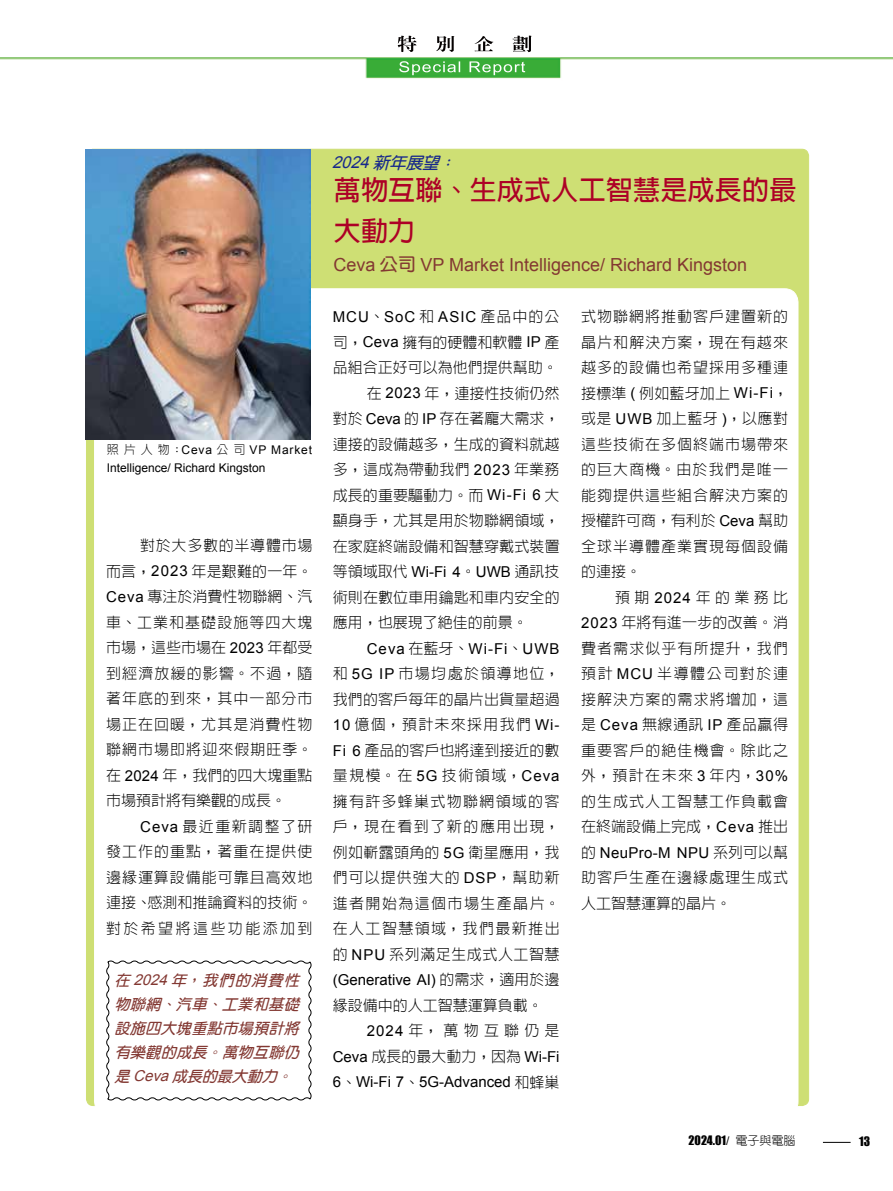
<style>
.page{position:relative;width:893px;height:1191px;background:#fff}
.page>*{position:absolute;margin:0;border:0;box-sizing:border-box;transform-origin:0 0}
.t1{font:700 27px/40.5px "Lin Gothic";letter-spacing:.01em;color:#ad0026}
.t2{font:18px "Arial";color:#833832}
.t3{font:italic 700 16.5px "Yen Round";color:#17288b}
.t4{font:300 15px/25.5px "Lin Gothic";letter-spacing:.02em;color:#000;text-align:justify}
.t5{font:300 15px "Lin Gothic";color:#000}
.t6{font:italic 700 15px/24px "Yen Round";color:#833832;text-align:justify}
.t7{font:15px "Arial";color:#000}
.t8{font:300 15px/25.5px "Lin Gothic";letter-spacing:.065em;color:#000}
.t9{font:15px "Arial";letter-spacing:.07em;color:#000}
.t10{font:15px "Arial";letter-spacing:.065em;color:#000}
.t11{font:15px "Arial";letter-spacing:.025em;color:#000}
.t12{font:12px/18px "Arial";color:#000}
.t13{font:12px "Impact";color:#000}
.s1{font-family:"Lin Gothic";font-weight:300}
.s2{font-family:"Arial";font-weight:400}
.s3{font-family:"Yen Round";font-weight:700}
.s4{font-family:"Arial"}
.s5{font-family:"New Gothic";font-weight:300}
</style>
<div class="page">
<img style="left:19px;top:35px;width:874px;height:44px">
<img style="left:399px;top:61px;width:126px;height:14px">
<img style="left:398px;top:36px;width:134px;height:16px">
<svg style="left:823px;top:1142px;width:28px;height:1px"></svg>
<div style="left:86px;top:149px;width:723px;height:956px;background:#cedf74;border-radius:7px"></div>
<div style="left:95px;top:289px;width:703px;height:825px;background:#fff;border-radius:14px"></div>
<img style="left:85px;top:150px;width:225px;height:289px">
<svg style="left:106px;top:960px;width:206px;height:141px"></svg>
<p class="t12" style="left:107px;top:441px;width:207px"><span class="s1">照片人物 :</span>Ceva <span class="s1">公司</span> VP Market<br>Intelligence/ Richard Kingston</p>
<p class="t4" style="left:106px;top:533px;width:208px;text-indent:34px">對於大多數的半導體市場而言，<span class="s2">2023</span> 年是艱難的一年。<span class="s2">Ceva</span> 專注於消費性物聯網、汽車、工業和基礎設施等四大塊市場，這些市場在 <span class="s2">2023</span> 年都受到經濟放緩的影響。不過，隨著年底的到來，其中一部分市場正在回暖，尤其是消費性物聯網市場即將迎來假期旺季。在 <span class="s2">2024</span> 年，我們的四大塊重點市場預計將有樂觀的成長。</p>
<p class="t4" style="left:106px;top:813px;width:208px;text-indent:34px"><span class="s2">Ceva</span> 最近重新調整了研發工作的重點，著重在提供使邊緣運算設備能可靠且高效地連接、感測和推論資料的技術。對於希望將這些功能添加到</p>
<p class="t6" style="left:114px;top:968px;width:190px">在 <span class="s2">2024</span>年，我們的消費性物聯網、汽車、工業和基礎設施四大塊重點市場預計將有樂觀的成長。萬物互聯仍是 <span class="s2">Ceva</span> 成長的最大動力。</p>
<p class="t3" style="left:332px;top:154px;width:129px"><span class="s2">2024</span> 新年展望：</p>
<h1 class="t1" style="left:334px;top:170px;width:464px">萬物互聯、生成式人工智慧是成長的最大動力</h1>
<p class="t2" style="left:333px;top:252px;width:415px">Ceva <span class="s3">公司</span> VP Market Intelligence/ Richard Kingston</p>
<p class="t9" style="left:333px;top:307px;width:228px">MCU<span class="s1">、</span>SoC <span class="s1">和</span> ASIC <span class="s1">產品中的公</span></p>
<p class="t5" style="left:333px;top:334px;width:228px">司，<span class="s2">Ceva</span> 擁有的硬體和軟體 <span class="s2">IP</span> 產</p>
<p class="t5" style="left:333px;top:360px;width:226px">品組合正好可以為他們提供幫助。</p>
<p class="t5" style="left:367px;top:385px;width:194px">在 <span class="s2">2023</span> 年，連接性技術仍然</p>
<p class="t5" style="left:333px;top:411px;width:228px">對於 <span class="s2">Ceva</span> 的 <span class="s2">IP</span> 存在著龐大需求，</p>
<p class="t4" style="left:333px;top:431px;width:228px">連接的設備越多，生成的資料就越</p>
<p class="t4" style="left:333px;top:457px;width:228px">多，這成為帶動我們 <span class="s2">2023</span> 年業務</p>
<p class="t4" style="left:333px;top:482px;width:228px">成長的重要驅動力。而 <span class="s2">Wi-Fi 6</span> 大</p>
<p class="t4" style="left:333px;top:508px;width:228px">顯身手，尤其是用於物聯網領域，</p>
<p class="t4" style="left:333px;top:533px;width:228px">在家庭終端設備和智慧穿戴式裝置</p>
<p class="t5" style="left:333px;top:564px;width:228px">等領域取代 <span class="s2">Wi-Fi 4</span>。<span class="s2">UWB</span> 通訊技</p>
<p class="t4" style="left:333px;top:584px;width:228px">術則在數位車用鑰匙和車內安全的</p>
<p class="t5" style="left:333px;top:615px;width:196px">應用，也展現了絕佳的前景。</p>
<p class="t10" style="left:367px;top:638px;width:194px">Ceva <span class="s1">在藍牙、</span>Wi-Fi<span class="s1">、</span>UWB</p>
<p class="t4" style="left:333px;top:661px;width:228px">和 <span class="s2">5G IP</span> 市場均處於領導地位，我們的客戶每年的晶片出貨量超過<span class="s2">10</span> 億個，預計未來採用我們 <span class="s2">Wi-Fi 6</span> 產品的客戶也將達到接近的數量規模。在 <span class="s2">5G</span> 技術領域，<span class="s2">Ceva</span>擁有許多蜂巢式物聯網領域的客戶，現在看到了新的應用出現，例如嶄露頭角的 <span class="s2">5G</span> 衛星應用，我們可以提供強大的 <span class="s2">DSP</span>，幫助新進者開始為這個市場生產晶片。在人工智慧領域，我們最新推出的 <span class="s2">NPU</span> 系列滿足生成式人工智慧</p>
<p class="t7" style="left:333px;top:970px;width:228px">(Generative AI) <span class="s1">的需求，適用於邊</span></p>
<p class="t5" style="left:333px;top:997px;width:211px">緣設備中的人工智慧運算負載。</p>
<p class="t4" style="left:367px;top:1018px;width:194px"><span class="s2">2024</span>年，萬物互聯仍是</p>
<p class="t5" style="left:333px;top:1048px;width:228px"><span class="s2">Ceva</span> 成長的最大動力，因為 <span class="s2">Wi-Fi</span></p>
<p class="t7" style="left:333px;top:1072px;width:228px">6<span class="s1">、</span>Wi-Fi 7<span class="s1">、</span>5G-Advanced <span class="s1">和蜂巢</span></p>
<p class="t4" style="left:581px;top:304px;width:208px">式物聯網將推動客戶建置新的晶片和解決方案，現在有越來越多的設備也希望採用多種連接標準 <span class="s2">(</span> 例如藍牙加上 <span class="s2">Wi-Fi</span>，或是 <span class="s2">UWB</span> 加上藍牙 <span class="s2">)</span>，以應對這些技術在多個終端市場帶來的巨大商機。由於我們是唯一能夠提供這些組合解決方案的授權許可商，有利於 <span class="s2">Ceva</span> 幫助全球半導體產業實現每個設備的連接。</p>
<p class="t4" style="left:581px;top:584px;width:208px;text-indent:34px">預期<span class="s2">2024</span>年的業務比<span class="s2">2023</span> 年將有進一步的改善。消費者需求似乎有所提升，我們預計 <span class="s2">MCU</span> 半導體公司對於連接解決方案的需求將增加，這是 <span class="s2">Ceva</span> 無線通訊 <span class="s2">IP</span> 產品贏得重要客戶的絕佳機會。除此之外，預計在未來 <span class="s2">3</span> 年內，<span class="s2">30%</span>的生成式人工智慧工作負載會在終端設備上完成，<span class="s2">Ceva</span> 推出</p>
<p class="t11" style="left:581px;top:842px;width:208px"><span class="s1">的</span> NeuPro-M NPU <span class="s1">系列可以幫</span></p>
<p class="t8" style="left:581px;top:865px;width:208px">助客戶生產在邊緣處理生成式人工智慧運算的晶片。</p>
<p class="t13" style="left:689px;top:1131px;width:108px">2024.01<span class="s4">/</span> <span class="s5">電子與電腦</span></p>
<p class="t13" style="left:859px;top:1132px;width:12px">13</p>
</div>
